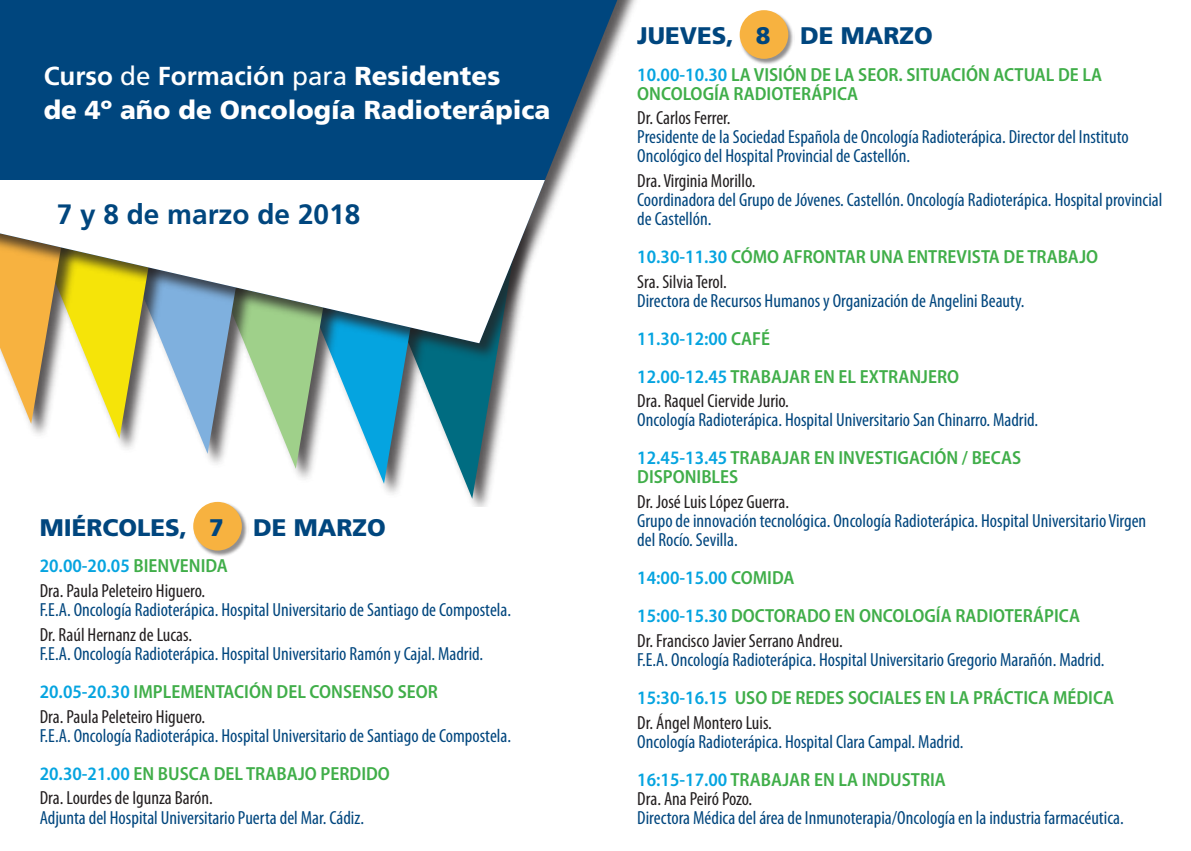
<style>
.page{position:relative;width:1191px;height:851px;background:#fff}
.page>*{position:absolute;margin:0;border:0;box-sizing:border-box;transform-origin:0 0}
.t1{font:700 28px "Frutiger LT Std";color:#00467e}
.t2{font:900 26px/34px "Frutiger LT Std";color:#fff}
.t3{font:900 24px "Frutiger LT Std";color:#00467e}
.t4{font:condensed 19px/38px "Myriad Pro";color:#00467e}
.t5{font:condensed 19px/24.6px "Myriad Pro";color:#231f20}
.t6{font:600 semi-condensed 19px/19px "Myriad Pro";color:#40ae49}
.s1{font-weight:700}
.s2{font-weight:400}
.s3{font-weight:600;font-stretch:semi-condensed;color:#05a4e0}
.s4{font-weight:600;font-stretch:semi-condensed;color:#40ae49}
.s5{color:#05a4e0}
.s6{font-weight:400;font-stretch:condensed;color:#231f20}
</style>
<div class="page">
<svg style="left:450px;top:365px;width:62px;height:133px"></svg>
<div style="left:255px;top:170px;width:195px;height:330px;background:#231f20;opacity:.75"></div>
<svg style="left:362px;top:365px;width:70px;height:118px"></svg>
<div style="left:167px;top:155px;width:195px;height:330px;background:#231f20;opacity:.75"></div>
<svg style="left:274px;top:365px;width:70px;height:103px"></svg>
<div style="left:79px;top:140px;width:195px;height:330px;background:#231f20;opacity:.75"></div>
<svg style="left:186px;top:365px;width:69px;height:88px"></svg>
<div style="left:0;top:125px;width:186px;height:330px;background:#231f20;opacity:.75"></div>
<svg style="left:98px;top:365px;width:69px;height:74px"></svg>
<div style="left:0;top:110px;width:98px;height:330px;background:#231f20;opacity:.75"></div>
<svg style="left:0;top:365px;width:79px;height:59px"></svg>
<svg style="left:0;top:0;width:636px;height:365px;background:#2c658f"></svg>
<svg style="left:0;top:180px;width:595px;height:163px"></svg>
<div style="left:192px;top:500px;width:56px;height:57px;background:#231f20;opacity:.5"></div>
<div style="left:193px;top:502px;width:49px;height:48px;background:#f7b240;border-radius:50%"></div>
<div style="left:738px;top:9px;width:57px;height:56px;background:#231f20;opacity:.5"></div>
<div style="left:739px;top:10px;width:49px;height:49px;background:#f7b240;border-radius:50%"></div>
<h2 class="t2" style="left:44px;top:59px;width:508px"><span class="s1">Curso</span> <span class="s2">de</span> <span class="s1">Formación</span> <span class="s2">para</span> Residentes<br>de 4º año de Oncología Radioterápica</h2>
<h1 class="t1" style="left:57px;top:197px;width:305px">7 y 8 de marzo de 2018</h1>
<p class="t3" style="left:40px;top:513px;width:348px">MIÉRCOLES, 7 DE MARZO</p>
<p class="t5" style="left:40px;top:553px;width:190px"><span class="s3">20.00-20.05</span> <span class="s4">BIENVENIDA<br></span>Dra. Paula Peleteiro Higuero.</p>
<p class="t4" style="left:40px;top:590px;width:473px">F.E.A. Oncología Radioterápica. Hospital Universitario de Santiago de Compostela.</p>
<p class="t5" style="left:40px;top:622px;width:154px">Dr. Raúl Hernanz de Lucas.</p>
<p class="t4" style="left:40px;top:634px;width:445px">F.E.A. Oncología Radioterápica. Hospital Universitario Ramón y Cajal. Madrid.<br><span class="s3">20.05-20.30</span> <span class="s4">IMPLEMENTACIÓN DEL CONSENSO SEOR</span></p>
<p class="t5" style="left:40px;top:703px;width:167px">Dra. Paula Peleteiro Higuero.</p>
<p class="t4" style="left:40px;top:716px;width:473px">F.E.A. Oncología Radioterápica. Hospital Universitario de Santiago de Compostela.<br><span class="s3">20.30-21.00</span> <span class="s4">EN BUSCA DEL TRABAJO PERDIDO</span></p>
<p class="t5" style="left:40px;top:785px;width:175px">Dra. Lourdes de Igunza Barón.</p>
<p class="t4" style="left:40px;top:798px;width:326px">Adjunta del Hospital Universitario Puerta del Mar. Cádiz.</p>
<p class="t3" style="left:637px;top:22px;width:297px">JUEVES, 8 DE MARZO</p>
<p class="t6" style="left:637px;top:65px;width:466px"><span class="s5">10.00-10.30</span> LA VISIÓN DE LA SEOR. SITUACIÓN ACTUAL DE LA<br>ONCOLOGÍA RADIOTERÁPICA</p>
<p class="t5" style="left:637px;top:105px;width:95px">Dr. Carlos Ferrer.</p>
<p class="t4" style="left:637px;top:127px;width:493px;line-height:19px">Presidente de la Sociedad Española de Oncología Radioterápica. Director del Instituto<br>Oncológico del Hospital Provincial de Castellón.</p>
<p class="t5" style="left:637px;top:168px;width:120px">Dra. Virginia Morillo.</p>
<p class="t4" style="left:637px;top:190px;width:526px;line-height:19px">Coordinadora del Grupo de Jóvenes. Castellón. Oncología Radioterápica. Hospital provincial de Castellón.</p>
<p class="t6" style="left:637px;top:244px;width:462px;line-height:24.6px"><span class="s5">10.30-11.30</span> CÓMO AFRONTAR UNA ENTREVISTA DE TRABAJO<br><span class="s6">Sra. Silvia Terol.</span></p>
<p class="t4" style="left:637px;top:281px;width:389px">Directora de Recursos Humanos y Organización de Angelini Beauty.<br><span class="s3">11.30-12:00</span> <span class="s4">CAFÉ<br></span><span class="s3">12.00-12.45</span> <span class="s4">TRABAJAR EN EL EXTRANJERO</span></p>
<p class="t5" style="left:637px;top:388px;width:153px">Dra. Raquel Ciervide Jurio.</p>
<p class="t4" style="left:637px;top:401px;width:402px">Oncología Radioterápica. Hospital Universitario San Chinarro. Madrid.<br><span class="s3">12.45-13.45</span> <span class="s4">TRABAJAR EN INVESTIGACIÓN / BECAS</span></p>
<p class="t6" style="left:637px;top:468px;width:103px">DISPONIBLES</p>
<p class="t5" style="left:637px;top:489px;width:153px">Dr. José Luis López Guerra.</p>
<p class="t4" style="left:637px;top:511px;width:510px;line-height:19px">Grupo de innovación tecnológica. Oncología Radioterápica. Hospital Universitario Virgen del Rocío. Sevilla.</p>
<p class="t6" style="left:637px;top:559px;width:444px;line-height:38px"><span class="s5">14:00-15.00</span> COMIDA<br><span class="s5">15:00-15.30</span> DOCTORADO EN ONCOLOGÍA RADIOTERÁPICA</p>
<p class="t5" style="left:637px;top:628px;width:207px">Dr. Francisco Javier Serrano Andreu.</p>
<p class="t4" style="left:637px;top:640px;width:478px">F.E.A. Oncología Radioterápica. Hospital Universitario Gregorio Marañón. Madrid.<br><span class="s3">15:30-16.15</span> <span class="s4">USO DE REDES SOCIALES EN LA PRÁCTICA MÉDICA</span></p>
<p class="t5" style="left:637px;top:709px;width:136px">Dr. Ángel Montero Luis.</p>
<p class="t4" style="left:637px;top:722px;width:328px">Oncología Radioterápica. Hospital Clara Campal. Madrid.<br><span class="s3">16:15-17.00</span> <span class="s4">TRABAJAR EN LA INDUSTRIA</span></p>
<p class="t5" style="left:637px;top:785px;width:117px">Dra. Ana Peiró Pozo.</p>
<p class="t4" style="left:637px;top:798px;width:488px">Directora Médica del área de Inmunoterapia/Oncología en la industria farmacéutica.</p>
</div>
